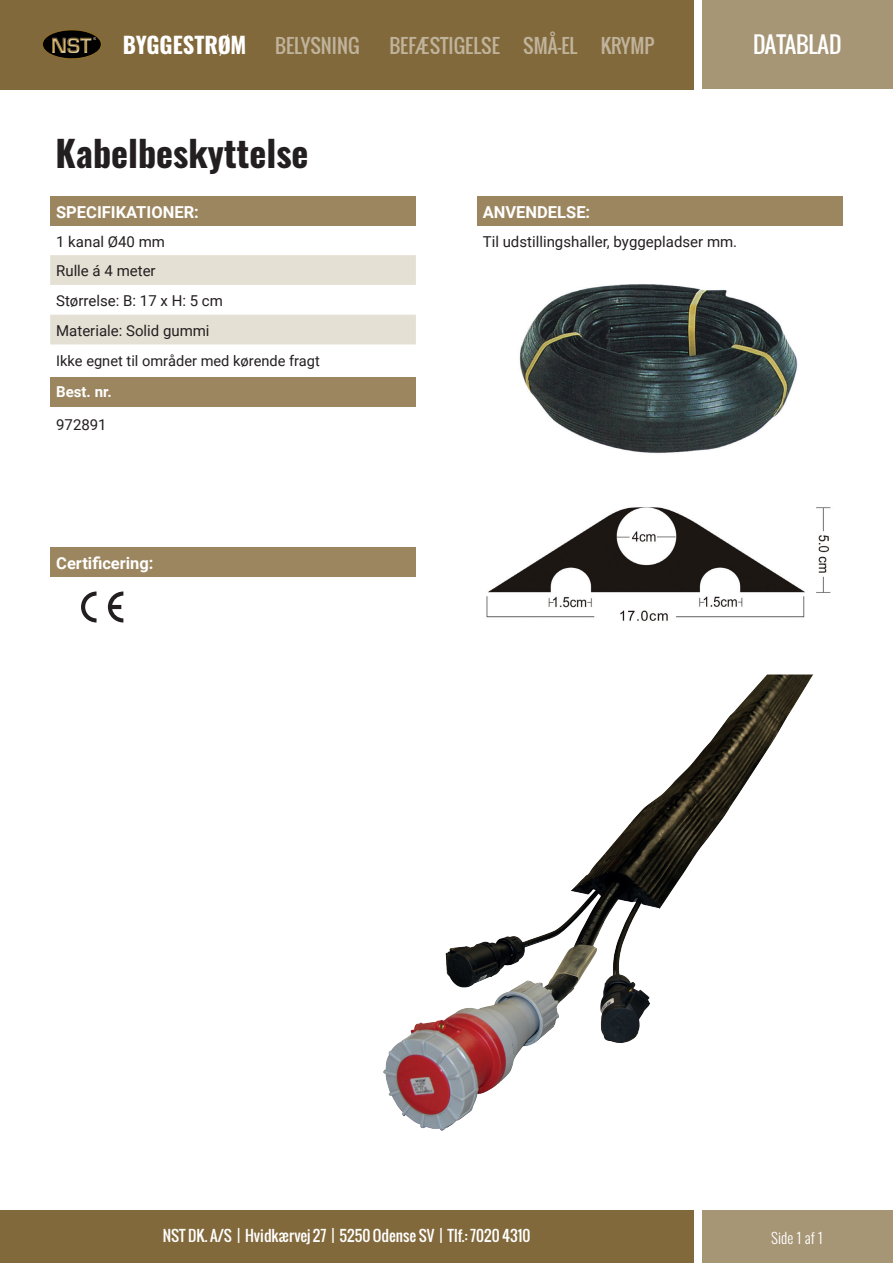
<style>
.page{position:relative;width:893px;height:1263px;background:#fff}
.page>*{position:absolute;margin:0;border:0;box-sizing:border-box;transform-origin:0 0}
.t1{font:700 36px "Oswald";color:#231f20}
.t2{font:700 22.5px "Oswald";color:#fff}
.t3{font:22.5px "Oswald";color:#fff}
.t4{font:19.5px "Oswald";color:#fff}
.t5{font:700 16.5px "Roboto";color:#fff}
.t6{font:15px "Roboto";color:#231f20}
.t7{font:15px "Oswald";color:#fff}
.t8{font:300 15px "Oswald";color:#fff}
.t9{font:700 15px "Roboto";color:#fff}
.t10{font:14.7px "Roboto";color:#231f20}
</style>
<div class="page">
<div style="left:0;top:1210px;width:693px;height:53px;background:#82693b"></div>
<div style="left:0;top:0;width:693px;height:89px;background:#82693b"></div>
<div style="left:702px;top:0;width:191px;height:89px;background:#a79676"></div>
<div style="left:702px;top:1210px;width:191px;height:53px;background:#a79676"></div>
<svg style="left:42px;top:30px;width:60px;height:29px"></svg>
<div style="left:43px;top:30px;width:58px;height:28px;background:#010101;border-radius:50%"></div>
<img style="left:52px;top:37px;width:43px;height:15px">
<div style="left:50px;top:196px;width:366px;height:29px;background:#9c8660"></div>
<svg style="left:50px;top:255px;width:366px;height:89px"></svg>
<div style="left:50px;top:547px;width:366px;height:30px;background:#9c8660"></div>
<svg style="left:81px;top:591px;width:42px;height:31px"></svg>
<div style="left:50px;top:377px;width:366px;height:30px;background:#9c8660"></div>
<div style="left:477px;top:196px;width:365px;height:29px;background:#9c8660"></div>
<img style="left:486px;top:284px;width:345px;height:337px">
<img style="left:383px;top:675px;width:430px;height:456px">
<p class="t2" style="left:123px;top:34px;width:125px">BYGGESTRØM</p>
<h3 class="t4" style="left:275px;top:31px;width:86px">BELYSNING</h3>
<h3 class="t4" style="left:389px;top:31px;width:267px">BEFÆSTIGELSE SMÅ-EL KRYMP</h3>
<p class="t3" style="left:753px;top:27px;width:90px">DATABLAD</p>
<p class="t1" style="left:56px;top:135px;width:255px">Kabelbeskyttelse</p>
<p class="t5" style="left:56px;top:200px;width:144px">SPECIFIKATIONER:</p>
<p class="t6" style="left:56px;top:231px;width:110px">1 kanal Ø40 mm</p>
<p class="t6" style="left:56px;top:261px;width:101px">Rulle á 4 meter</p>
<p class="t6" style="left:56px;top:290px;width:168px">Størrelse: B: 17 x H: 5 cm</p>
<p class="t6" style="left:56px;top:320px;width:155px">Materiale: Solid gummi</p>
<p class="t10" style="left:56px;top:350px;width:265px">Ikke egnet til områder med kørende fragt</p>
<p class="t9" style="left:56px;top:381px;width:57px">Best. nr.</p>
<p class="t6" style="left:56px;top:414px;width:52px">972891</p>
<p class="t5" style="left:56px;top:551px;width:99px">Certificering:</p>
<p class="t5" style="left:483px;top:200px;width:109px">ANVENDELSE:</p>
<p class="t6" style="left:483px;top:231px;width:256px">Til udstillingshaller, byggepladser mm.</p>
<p class="t7" style="left:163px;top:1224px;width:369px">NST DK. A/S | Hvidkærvej 27 | 5250 Odense SV | Tlf.: 7020 4310</p>
<p class="t8" style="left:771px;top:1224px;width:54px">Side 1 af 1</p>
</div>
